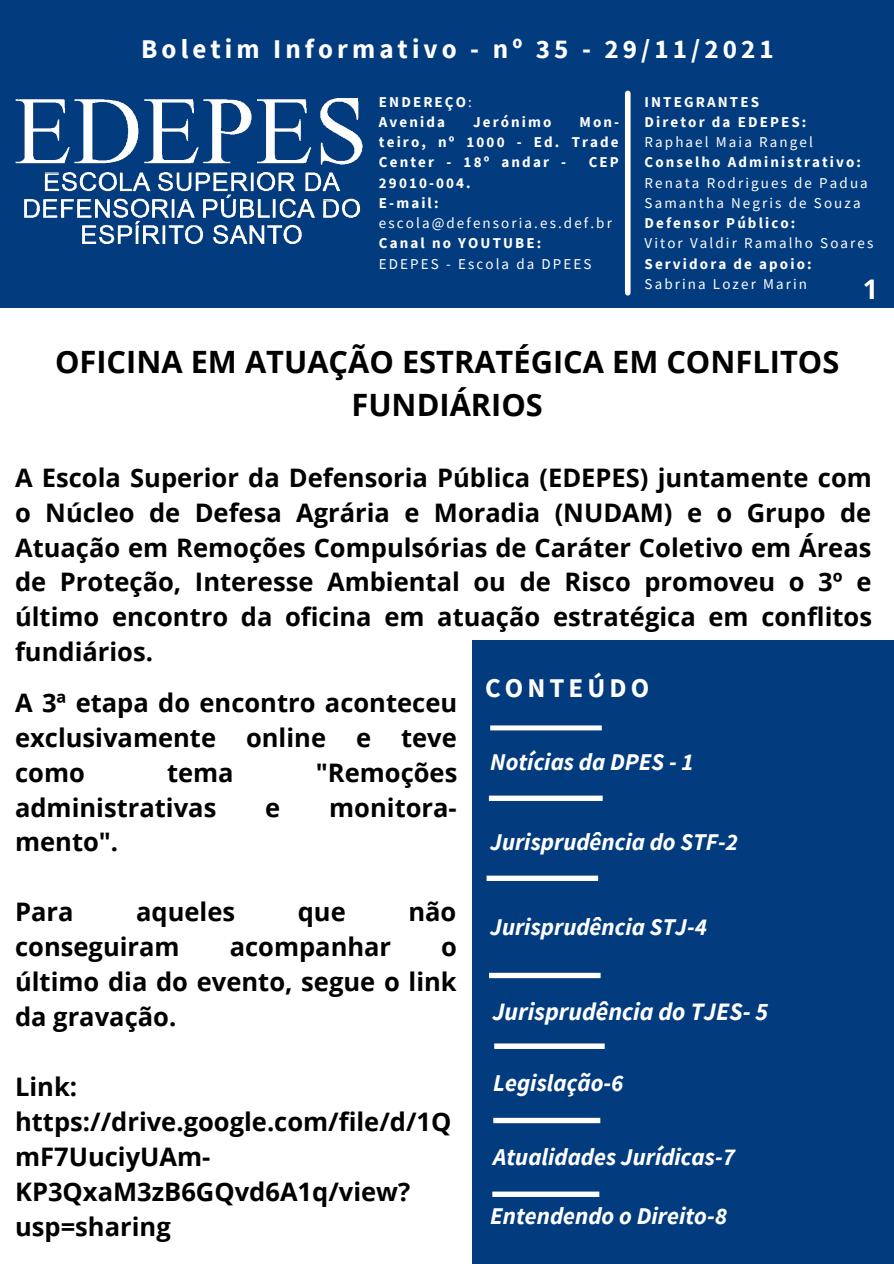
<style>
.page{position:relative;width:894px;height:1264px;background:#fff}
.page>*{position:absolute;margin:0;border:0;box-sizing:border-box;transform-origin:0 0}
.t1{font:700 30.75px/42.8px "Open Sans";color:#000;text-align:center}
.t2{font:700 27px "Source Sans Pro";letter-spacing:.15em;color:#fff}
.t3{font:700 27px "Open Sans";color:#fff}
.t4{font:700 25.5px/35px "Open Sans";color:#000;text-align:justify}
.t5{font:italic 700 25.05px "Source Sans Pro";color:#fff}
.t6{font:italic 700 24px "Source Sans Pro";color:#fff}
.t7{font:700 15px/20.2px "Source Sans Pro";letter-spacing:.14em;color:#fff;text-align:justify}
.t8{font:15px/20.2px "Source Sans Pro";letter-spacing:.14em;color:#fff}
.s1{font-weight:400}
.s2{font-weight:700}
</style>
<div class="page">
<div style="left:0;top:0;width:893px;height:307px;background:#023b7e"></div>
<img style="left:15px;top:98px;width:347px;height:146px">
<div style="left:472px;top:640px;width:421px;height:623px;background:#023b7e"></div>
<svg style="left:490px;top:725px;width:111px;height:5px"></svg>
<svg style="left:486px;top:875px;width:112px;height:6px"></svg>
<svg style="left:492px;top:1191px;width:107px;height:5px"></svg>
<svg style="left:488px;top:795px;width:114px;height:6px"></svg>
<svg style="left:494px;top:1043px;width:110px;height:6px"></svg>
<div style="left:624px;top:93px;width:6px;height:200px;background:#fff"></div>
<svg style="left:493px;top:1117px;width:107px;height:6px"></svg>
<svg style="left:489px;top:972px;width:111px;height:7px"></svg>
<p class="t2" style="left:141px;top:31px;width:633px">Boletim Informativo - nº 35 - 29/11/2021</p>
<p class="t7" style="left:379px;top:91px;width:94px">ENDEREÇO<span class="s1">:</span></p>
<p class="t7" style="left:379px;top:111px;width:68px">Avenida</p>
<p class="t7" style="left:473px;top:111px;width:80px">Jerónimo</p>
<p class="t7" style="left:379px;top:111px;width:242px;text-indent:200px">Mon&shy;teiro, nº 1000 - Ed. Trade Center - 18º andar -</p>
<p class="t7" style="left:588px;top:152px;width:32px">CEP</p>
<p class="t7" style="left:379px;top:172px;width:93px">29010-004.</p>
<p class="t8" style="left:379px;top:192px;width:234px"><span class="s2">E-mail: </span>escola@defensoria.es.def.br</p>
<p class="t7" style="left:379px;top:233px;width:164px">Canal no YOUTUBE:</p>
<p class="t8" style="left:379px;top:253px;width:214px">EDEPES - Escola da DPEES</p>
<p class="t7" style="left:644px;top:91px;width:116px">INTEGRANTES</p>
<p class="t7" style="left:644px;top:111px;width:163px">Diretor da EDEPES:</p>
<p class="t8" style="left:644px;top:132px;width:170px">Raphael Maia Rangel</p>
<p class="t7" style="left:644px;top:152px;width:218px">Conselho Administrativo:</p>
<p class="t8" style="left:644px;top:172px;width:225px">Renata Rodrigues de Padua</p>
<p class="t8" style="left:644px;top:192px;width:217px">Samantha Negris de Souza</p>
<p class="t7" style="left:644px;top:213px;width:152px">Defensor Público:</p>
<p class="t8" style="left:644px;top:233px;width:230px">Vitor Valdir Ramalho Soares</p>
<p class="t7" style="left:644px;top:253px;width:168px">Servidora de apoio:</p>
<p class="t8" style="left:644px;top:273px;width:164px">Sabrina Lozer Marin</p>
<p class="t3" style="left:862px;top:270px;width:17px">1</p>
<p class="t1" style="left:55px;top:340px;width:785px">OFICINA EM ATUAÇÃO ESTRATÉGICA EM CONFLITOS<br>FUNDIÁRIOS</p>
<p class="t4" style="left:15px;top:459px;width:858px">A Escola Superior da Defensoria Pública (EDEPES) juntamente com o Núcleo de Defesa Agrária e Moradia (NUDAM) e o Grupo de Atuação em Remoções Compulsórias de Caráter Coletivo em Áreas de Proteção, Interesse Ambiental ou de Risco promoveu o 3º e último encontro da oficina em atuação estratégica em conflitos fundiários.</p>
<p class="t4" style="left:15px;top:684px;width:443px">A 3ª etapa do encontro aconteceu exclusivamente online e teve como</p>
<p class="t4" style="left:167px;top:754px;width:68px">tema</p>
<p class="t4" style="left:316px;top:754px;width:143px">"Remoções</p>
<p class="t4" style="left:15px;top:789px;width:203px">administrativas</p>
<p class="t4" style="left:265px;top:789px;width:17px">e</p>
<p class="t4" style="left:329px;top:789px;width:129px">monitora-</p>
<p class="t4" style="left:15px;top:824px;width:105px">mento".</p>
<p class="t4" style="left:15px;top:893px;width:60px">Para</p>
<p class="t4" style="left:136px;top:893px;width:100px">aqueles</p>
<p class="t4" style="left:298px;top:893px;width:49px">que</p>
<p class="t4" style="left:408px;top:893px;width:49px">não</p>
<p class="t4" style="left:15px;top:928px;width:166px">conseguiram</p>
<p class="t4" style="left:229px;top:928px;width:163px">acompanhar</p>
<p class="t4" style="left:15px;top:928px;width:443px;text-indent:426px">o último dia do evento, segue o link da gravação.</p>
<p class="t4" style="left:15px;top:1068px;width:438px;text-align:left">Link: https://drive.google.com/file/d/1Q mF7UuciyUAm-<br>KP3QxaM3zB6GQvd6A1q/view? usp=sharing</p>
<p class="t2" style="left:485px;top:670px;width:166px">CONTEÚDO</p>
<p class="t6" style="left:490px;top:746px;width:205px">Notícias da DPES - 1</p>
<p class="t6" style="left:490px;top:826px;width:249px">Jurisprudência do STF-2</p>
<p class="t6" style="left:490px;top:911px;width:218px">Jurisprudência STJ-4</p>
<p class="t5" style="left:492px;top:995px;width:277px">Jurisprudência do TJES- 5</p>
<p class="t6" style="left:493px;top:1067px;width:132px">Legislação-6</p>
<p class="t6" style="left:493px;top:1140px;width:243px">Atualidades Jurídicas-7</p>
<p class="t6" style="left:490px;top:1200px;width:238px">Entendendo o Direito-8</p>
</div>
